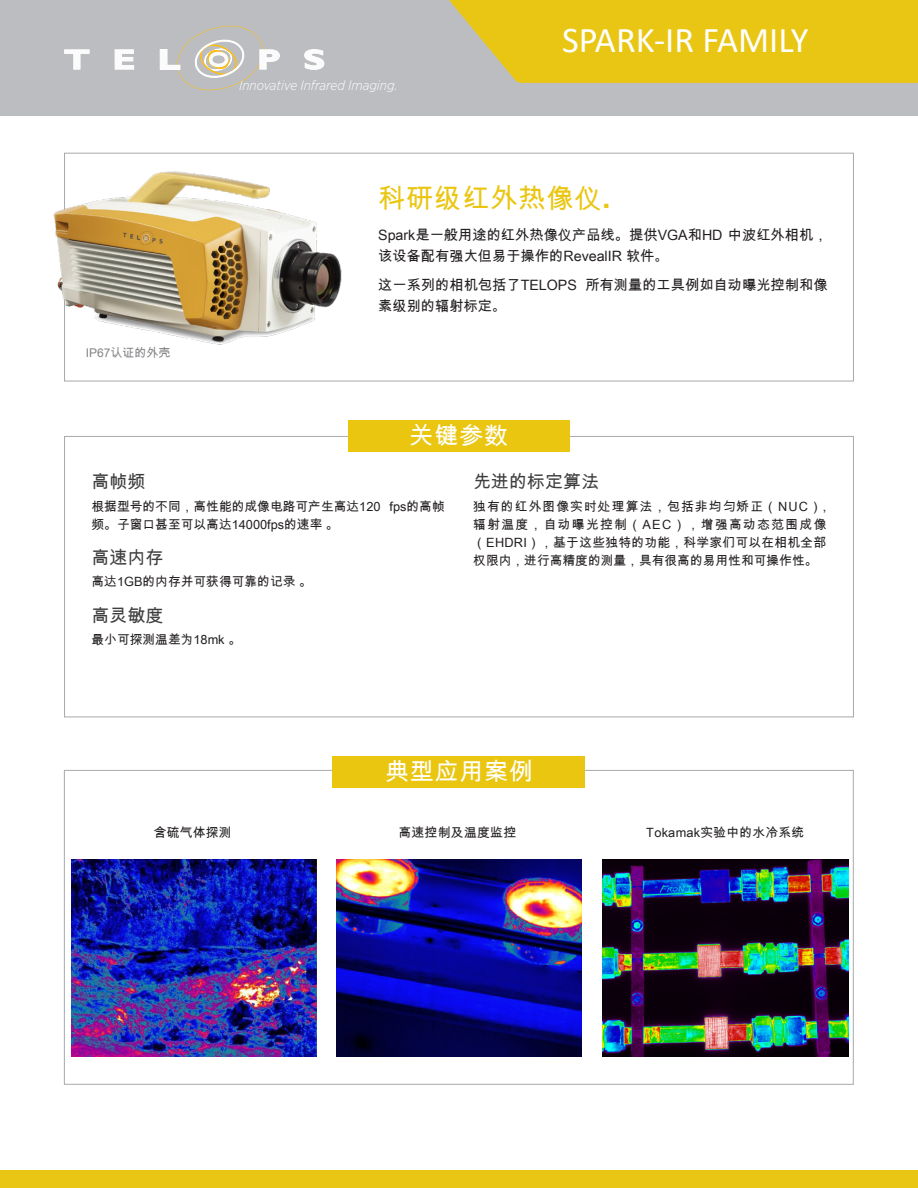
<style>
.page{position:relative;width:918px;height:1188px;background:#fff}
.page>*{position:absolute;margin:0;border:0;box-sizing:border-box;transform-origin:0 0}
.Légende{font:36.45px "Calibri";color:#fff}
.TitreRouge{font:27.3px "Arial Unicode MS";letter-spacing:.03em;color:#eac611}
.New-TItre{font:24px "Arial Unicode MS";letter-spacing:.03em;color:#fff}
.New_sous-titres{font:18px "Arial Unicode MS";color:#3e3e3f}
.TexteIntro{font:14.25px/21px "Arial Unicode MS";color:#231f20}
.Légende-2{font:italic 300 13.5px "Gotham Narrow";color:#fff}
.Texte_courant{font:12.75px/18px "Arial Unicode MS";color:#231f20}
.Texte_courant-2{font:12.75px "Arial Unicode MS";letter-spacing:.02em;color:#231f20}
.Légende-3{font:12px "Arial Unicode MS";color:#808285}
.s1{font-family:"Gotham Narrow";font-weight:700}
.s2{font-size:12.75px}
</style>
<div class="page">
<div style="left:0;top:0;width:918px;height:116px;background:#bcbdc0"></div>
<svg style="left:449px;top:0;width:469px;height:83px;background:#e6c520"></svg>
<img style="left:53px;top:152px;width:303px;height:226px">
<div style="left:0;top:1170px;width:918px;height:18px;background:#eac614"></div>
<div style="left:348px;top:420px;width:222px;height:31px;background:#eac611"></div>
<img style="left:603px;top:859px;width:246px;height:198px">
<img style="left:71px;top:859px;width:246px;height:198px">
<img style="left:336px;top:859px;width:246px;height:198px">
<div style="left:333px;top:756px;width:252px;height:31px;background:#eac611"></div>
<svg style="left:65px;top:50px;width:24px;height:19px"></svg>
<svg style="left:115px;top:50px;width:19px;height:19px"></svg>
<svg style="left:305px;top:49px;width:19px;height:21px"></svg>
<svg style="left:160px;top:25px;width:120px;height:66px"></svg>
<p class="Légende-2" style="left:239px;top:77px;width:160px">Innovative Infrared Imaging.</p>
<p class="Légende" style="left:562px;top:15px;width:248px">SPARK-IR FAMILY</p>
<p class="Légende-3" style="left:86px;top:344px;width:86px">IP67认证的外壳</p>
<p class="TitreRouge" style="left:378px;top:179px;width:233px">科研级红外热像仪<span class="s1">.</span></p>
<p class="TexteIntro" style="left:378px;top:224px;width:451px">Spark是一般用途的红外热像仪产品线。提供VGA和HD 中波红外相机，该设备配有强大但易于操作的RevealIR 软件<span class="s2">。</span></p>
<p class="TexteIntro" style="left:378px;top:275px;width:451px">这一系列的相机包括了TELOPS 所有测量的工具例如自动曝光控制和像素级别的辐射标定<span class="s2">。</span></p>
<p class="New-TItre" style="left:410px;top:418px;width:100px">关键参数</p>
<p class="New_sous-titres" style="left:92px;top:469px;width:55px">高帧频</p>
<p class="Texte_courant" style="left:92px;top:497px;width:355px">根据型号的不同，高性能的成像电路可产生高达120 fps的高帧频。子窗口甚至可以高达14000fps的速率 。</p>
<p class="New_sous-titres" style="left:92px;top:544px;width:73px">高速内存</p>
<p class="Texte_courant" style="left:92px;top:572px;width:222px">高达1GB的内存并可获得可靠的记录 。</p>
<p class="New_sous-titres" style="left:92px;top:602px;width:73px">高灵敏度</p>
<p class="Texte_courant" style="left:92px;top:630px;width:151px">最小可探测温差为18mk 。</p>
<p class="New_sous-titres" style="left:473px;top:469px;width:127px">先进的标定算法</p>
<p class="Texte_courant" style="left:473px;top:497px;width:355px;text-align:justify">独有的红外图像实时处理算法，包括非均匀矫正（NUC）,辐射温度，自动曝光控制（AEC），增强高动态范围成像（EHDRI），基于这些独特的功能，科学家们可以在相机全部权限内，进行高精度的测量，具有很高的易用性和可操作性。</p>
<p class="New-TItre" style="left:385px;top:754px;width:149px">典型应用案例</p>
<p class="Texte_courant" style="left:154px;top:823px;width:79px">含硫气体探测</p>
<p class="Texte_courant-2" style="left:398px;top:823px;width:119px">高速控制及温度监控</p>
<p class="Texte_courant-2" style="left:646px;top:823px;width:159px">Tokamak实验中的水冷系统</p>
</div>
